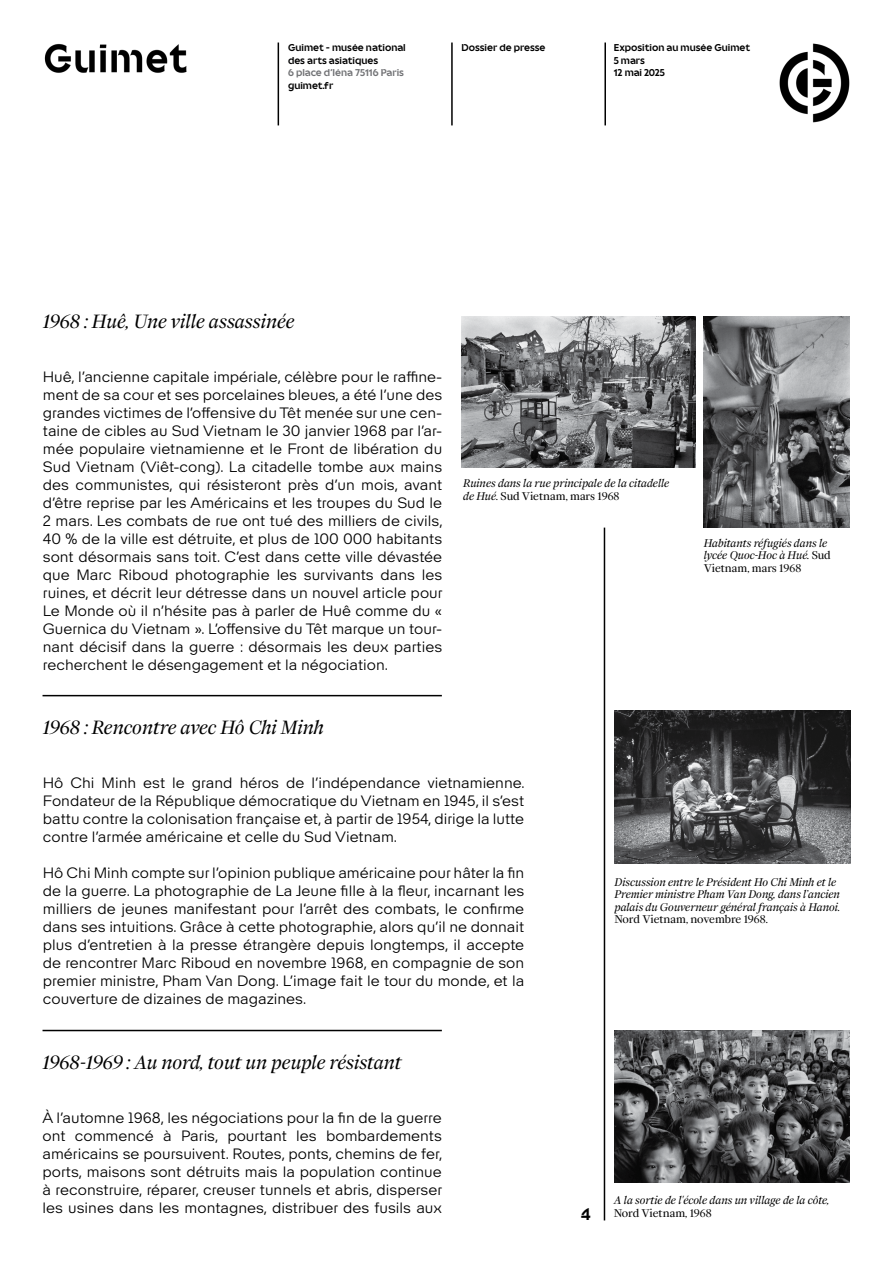
<style>
.page{position:relative;width:893px;height:1263px;background:#fff}
.page>*{position:absolute;margin:0;border:0;box-sizing:border-box;transform-origin:0 0}
.t1{font:italic 18px "ES Face";color:#000}
.t2{font:18px "Guimet 09 01 25 Bold";color:#000}
.t3{font:300 15px/18px "Citizen Grotesk";color:#000;text-align:justify}
.t4{font:italic 10.5px/12.6px "ES Face";color:#000}
.t5{font:10.5px/12.6px "Guimet 09 01 25 Bold";color:#000}
.t6{font:10.5px "ES Face";color:#000}
.t7{font:10.5px "Guimet 09 01 25 Bold";color:#717275}
.s1{font-style:normal}
</style>
<div class="page">
<img style="left:44px;top:43px;width:143px;height:30px">
<hr style="left:278px;top:43px;width:1px;height:82px;background:#000">
<img style="left:779px;top:43px;width:71px;height:80px">
<hr style="left:451px;top:43px;width:2px;height:82px;background:#000">
<hr style="left:604px;top:43px;width:2px;height:82px;background:#000">
<hr style="left:604px;top:528px;width:1px;height:692px;background:#000">
<img style="left:461px;top:316px;width:234px;height:151px">
<img style="left:704px;top:316px;width:146px;height:212px">
<img style="left:615px;top:711px;width:235px;height:153px">
<hr style="left:43px;top:695px;width:399px;height:1px;background:#000">
<img style="left:614px;top:1030px;width:235px;height:152px">
<hr style="left:43px;top:1030px;width:399px;height:1px;background:#000">
<p class="t5" style="left:288px;top:41px;width:119px">Guimet - musée national des arts asiatiques</p>
<p class="t7" style="left:288px;top:67px;width:117px">6 place d’Iéna 75116 Paris</p>
<p class="t5" style="left:288px;top:79px;width:47px">guimet.fr</p>
<p class="t5" style="left:461px;top:41px;width:86px">Dossier de presse</p>
<p class="t5" style="left:614px;top:41px;width:138px">Exposition au musée Guimet<br>5 mars<br>12 mai 2025</p>
<p class="t1" style="left:43px;top:307px;width:253px">1968 : Huê, Une ville assassinée</p>
<p class="t3" style="left:43px;top:367px;width:401px">Huê, l’ancienne capitale impériale, célèbre pour le raffine&shy;ment de sa cour et ses porcelaines bleues, a été l’une des grandes victimes de l’offensive du Têt menée sur une cen&shy;taine de cibles au Sud Vietnam le 30 janvier 1968 par l’ar&shy;mée populaire vietnamienne et le Front de libération du Sud Vietnam (Viêt-cong). La citadelle tombe aux mains des communistes, qui résisteront près d’un mois, avant d’être reprise par les Américains et les troupes du Sud le 2 mars. Les combats de rue ont tué des milliers de civils, 40 % de la ville est détruite, et plus de 100 000 habitants sont désormais sans toit. C’est dans cette ville dévastée que Marc Riboud photographie les survivants dans les ruines, et décrit leur détresse dans un nouvel article pour Le Monde où il n’hésite pas à parler de Huê comme du « Guernica du Vietnam ». L’offensive du Têt marque un tour&shy;nant décisif dans la guerre : désormais les deux parties recherchent le désengagement et la négociation.</p>
<p class="t1" style="left:43px;top:713px;width:282px">1968 : Rencontre avec Hô Chi Minh</p>
<p class="t4" style="left:463px;top:477px;width:208px">Ruines dans la rue principale de la citadelle de Hué. <span class="s1">Sud Vietnam, mars 1968</span></p>
<p class="t4" style="left:704px;top:536px;width:129px">Habitants réfugiés dans le lycée Quoc-Hoc à Hué. <span class="s1">Sud<br>Vietnam, mars 1968</span></p>
<p class="t3" style="left:43px;top:773px;width:483px">Hô Chi Minh est le grand héros de l’indépendance vietnamienne.<br>Fondateur de la République démocratique du Vietnam en 1945, il s’est battu contre la colonisation française et, à partir de 1954, dirige la lutte contre l’armée américaine et celle du Sud Vietnam.</p>
<p class="t3" style="left:43px;top:863px;width:483px">Hô Chi Minh compte sur l’opinion publique américaine pour hâter la fin de la guerre. La photographie de La Jeune fille à la fleur, incarnant les milliers de jeunes manifestant pour l’arrêt des combats, le confirme dans ses intuitions. Grâce à cette photographie, alors qu’il ne donnait plus d’entretien à la presse étrangère depuis longtemps, il accepte de rencontrer Marc Riboud en novembre 1968, en compagnie de son premier ministre, Pham Van Dong. L’image fait le tour du monde, et la couverture de dizaines de magazines.</p>
<p class="t1" style="left:43px;top:1049px;width:361px">1968-1969 : Au nord, tout un peuple résistant</p>
<p class="t3" style="left:43px;top:1108px;width:401px">À l’automne 1968, les négociations pour la fin de la guerre ont commencé à Paris, pourtant les bombardements américains se poursuivent. Routes, ponts, chemins de fer, ports, maisons sont détruits mais la population continue à reconstruire, réparer, creuser tunnels et abris, disperser les usines dans les montagnes, distribuer des fusils aux</p>
<p class="t4" style="left:614px;top:875px;width:227px">Discussion entre le Président Ho Chi Minh et le<br>Premier ministre Pham Van Dong, dans l’ancien palais du Gouverneur général français à Hanoi.</p>
<p class="t6" style="left:614px;top:911px;width:155px">Nord Vietnam, novembre 1968.</p>
<p class="t2" style="left:581px;top:1203px;width:12px">4</p>
<p class="t4" style="left:614px;top:1193px;width:217px">A la sortie de l'école dans un village de la côte,</p>
<p class="t6" style="left:614px;top:1205px;width:100px">Nord Vietnam, 1968</p>
</div>
